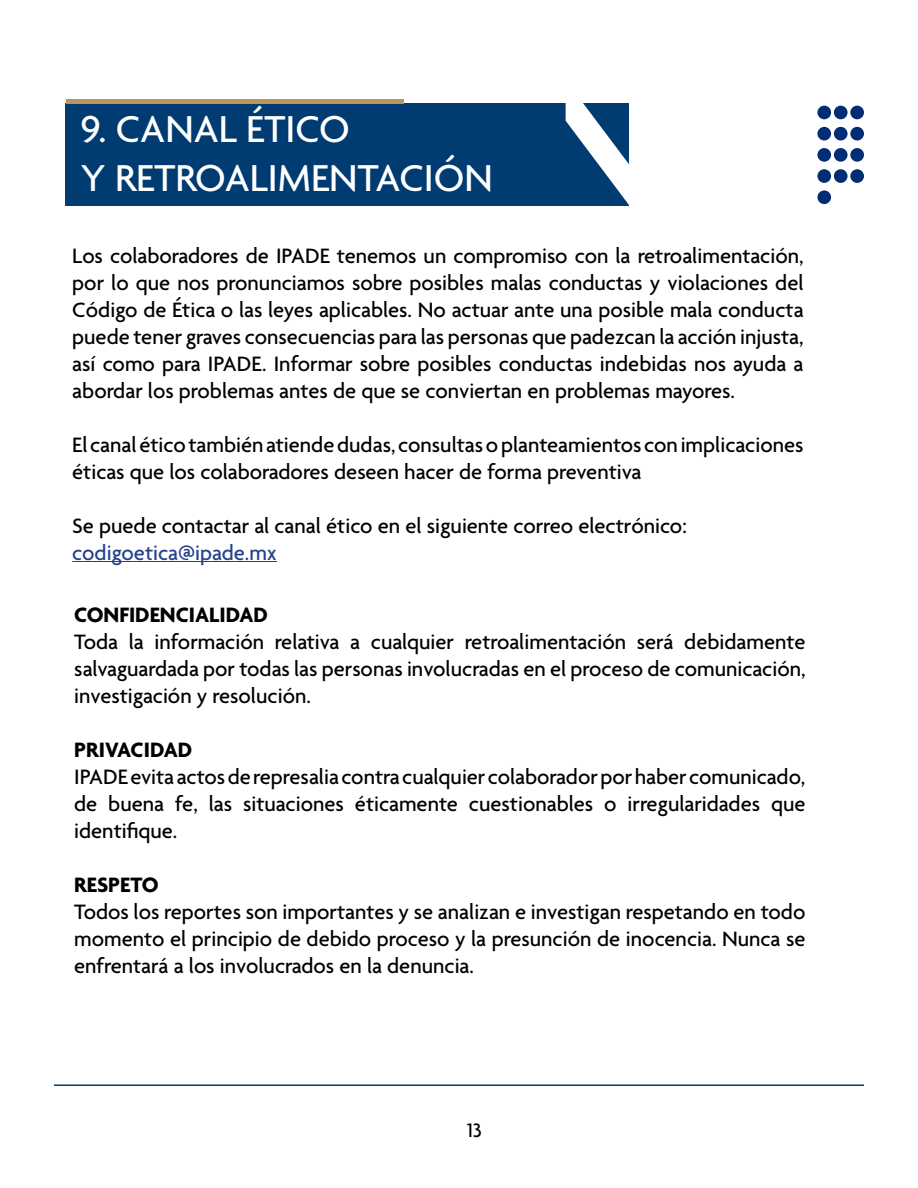
<style>
.page{position:relative;width:918px;height:1188px;background:#fff}
.page>*{position:absolute;margin:0;border:0;box-sizing:border-box;transform-origin:0 0}
.t1{font:500 40.5px/48.6px "Agenda";color:#fff}
.t2{font:500 22.5px/27px "Agenda";color:#000;text-align:justify}
.t3{font:700 22.5px "Agenda";color:#000}
.t4{font:500 22.5px "Agenda";color:#25408f}
.t5{font:500 21px "Agenda";color:#000}
</style>
<div class="page">
<div style="left:65px;top:103px;width:564px;height:102px;background:#003b71"></div>
<div style="left:66px;top:99px;width:337px;height:5px;background:#ba955c"></div>
<div style="left:834px;top:106px;width:14px;height:13px;background:#002d74;border-radius:50%"></div>
<div style="left:850px;top:106px;width:14px;height:13px;background:#002d74;border-radius:50%"></div>
<div style="left:817px;top:127px;width:14px;height:14px;background:#002d74;border-radius:50%"></div>
<div style="left:834px;top:127px;width:14px;height:14px;background:#002d74;border-radius:50%"></div>
<div style="left:850px;top:127px;width:14px;height:14px;background:#002d74;border-radius:50%"></div>
<div style="left:817px;top:148px;width:14px;height:14px;background:#002d74;border-radius:50%"></div>
<div style="left:834px;top:148px;width:14px;height:14px;background:#002d74;border-radius:50%"></div>
<div style="left:850px;top:148px;width:14px;height:14px;background:#002d74;border-radius:50%"></div>
<div style="left:817px;top:169px;width:14px;height:14px;background:#002d74;border-radius:50%"></div>
<div style="left:817px;top:106px;width:14px;height:13px;background:#002d74;border-radius:50%"></div>
<div style="left:834px;top:169px;width:14px;height:14px;background:#002d74;border-radius:50%"></div>
<div style="left:850px;top:169px;width:14px;height:14px;background:#002d74;border-radius:50%"></div>
<div style="left:817px;top:190px;width:14px;height:14px;background:#002d74;border-radius:50%"></div>
<hr style="left:54px;top:1084px;width:810px;height:2px;background:#003b71">
<svg style="left:566px;top:103px;width:63px;height:102px"></svg>
<hr style="left:72px;top:561px;width:205px;height:1px;background:#25408f">
<h1 class="t1" style="left:81px;top:108px;width:414px">9. CANAL ÉTICO<br>Y RETROALIMENTACIÓN</h1>
<p class="t2" style="left:72px;top:243px;width:733px">Los colaboradores de IPADE tenemos un compromiso con la retroalimentación, por lo que nos pronunciamos sobre posibles malas conductas y violaciones del Código de Ética o las leyes aplicables. No actuar ante una posible mala conducta puede tener graves consecuencias para las personas que padezcan la acción injusta, así como para IPADE. Informar sobre posibles conductas indebidas nos ayuda a abordar los problemas antes de que se conviertan en problemas mayores.</p>
<p class="t2" style="left:72px;top:432px;width:733px">El canal ético también atiende dudas, consultas o planteamientos con implicaciones éticas que los colaboradores deseen hacer de forma preventiva</p>
<p class="t2" style="left:72px;top:513px;width:616px">Se puede contactar al canal ético en el siguiente correo electrónico:</p>
<p class="t4" style="left:72px;top:540px;width:206px">codigoetica@ipade.mx</p>
<p class="t3" style="left:74px;top:602px;width:195px">CONFIDENCIALIDAD</p>
<p class="t2" style="left:74px;top:629px;width:733px">Toda la información relativa a cualquier retroalimentación será debidamente salvaguardada por todas las personas involucradas en el proceso de comunicación, investigación y resolución.</p>
<p class="t3" style="left:74px;top:737px;width:120px">PRIVACIDAD</p>
<p class="t2" style="left:74px;top:764px;width:733px">IPADE evita actos de represalia contra cualquier colaborador por haber comunicado, de buena fe, las situaciones éticamente cuestionables o irregularidades que identifique.</p>
<p class="t3" style="left:74px;top:872px;width:86px">RESPETO</p>
<p class="t2" style="left:74px;top:899px;width:733px">Todos los reportes son importantes y se analizan e investigan respetando en todo momento el principio de debido proceso y la presunción de inocencia. Nunca se enfrentará a los involucrados en la denuncia.</p>
<p class="t5" style="left:467px;top:1119px;width:16px">13</p>
</div>
